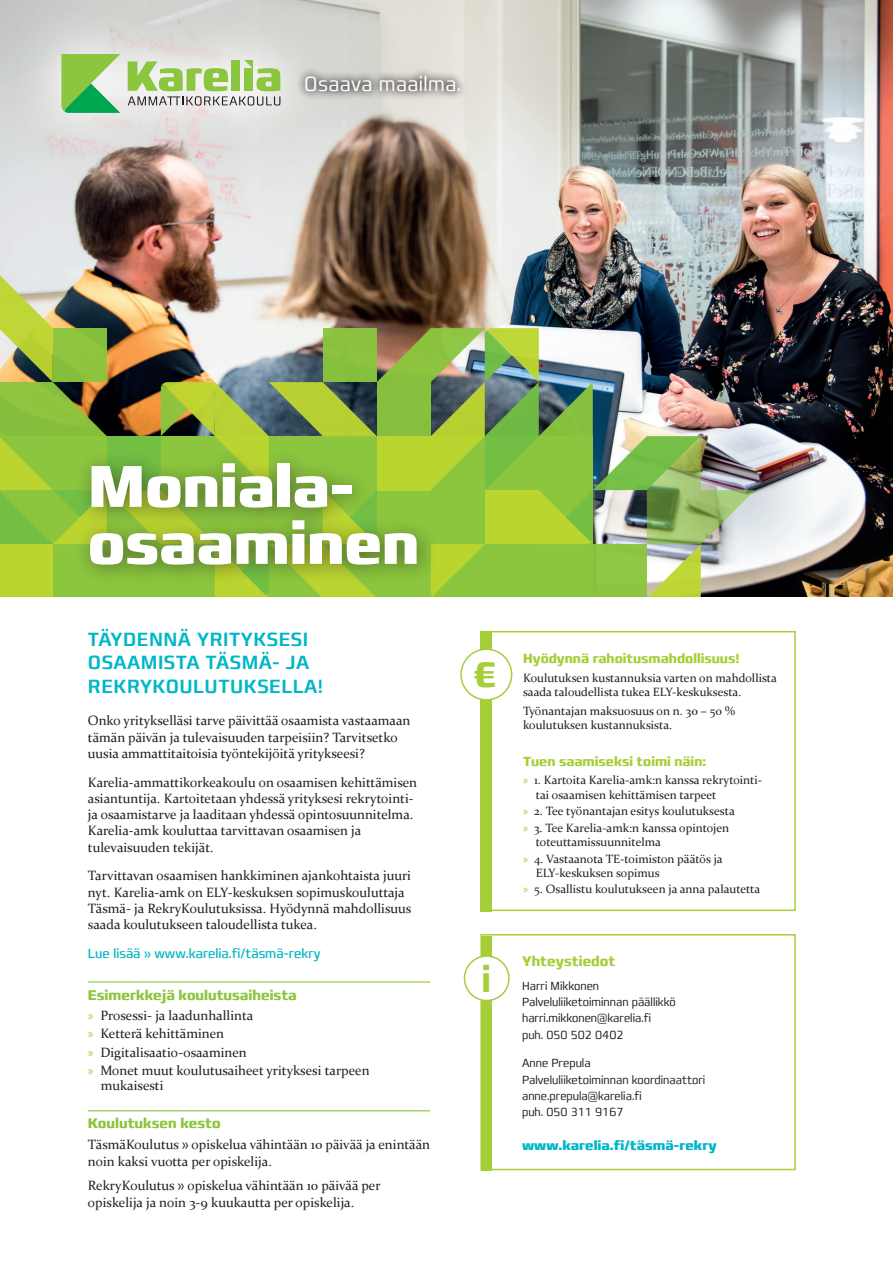
<style>
.page{position:relative;width:893px;height:1263px;background:#fff}
.page>*{position:absolute;margin:0;border:0;box-sizing:border-box;transform-origin:0 0}
.t1{font:800 condensed 60px/57px "Francker CYR";color:#fff}
.t2{font:37.5px "Francker CYR Condensed Smbold";color:#a6ce39}
.t3{font:700 condensed 36px "Francker CYR";color:#a6ce39}
.t4{font:300 condensed 21px "Francker CYR";letter-spacing:.02em;color:#fff}
.t5{font:500 condensed 19.5px/23.7px "Francker CYR";letter-spacing:.025em;color:#00b7c7}
.t6{font:700 condensed 14.25px "Francker CYR";color:#8bc63e}
.t7{font:700 condensed 14.25px "Francker CYR";color:#a6ce39}
.t8{font:13.5px/16.2px "Constantia";color:#231f20}
.t9{font:700 condensed 13.5px "Francker CYR";color:#a6ce39}
.t10{font:condensed 13.5px "Francker CYR";color:#00b7c7}
.t11{font:800 condensed 13.5px "Francker CYR";color:#00b7c7}
.t12{font:12px/14.4px "Constantia";color:#231f20}
.t13{font:300 condensed 12px/16.2px "Francker CYR";color:#231f20}
.s1{font-family:"Myriad Pro";color:#a6ce39}
.s2{font-family:"Francker CYR";font-weight:300;font-stretch:condensed}
</style>
<div class="page">
<img style="left:0;top:0;width:893px;height:597px">
<div style="left:11px;top:3px;width:319px;height:161px;background:#fff;opacity:.95"></div>
<svg style="left:61px;top:54px;width:59px;height:59px;background:#82c86f"></svg>
<svg style="left:128px;top:60px;width:152px;height:46px"></svg>
<img style="left:0;top:274px;width:755px;height:323px">
<svg style="left:297px;top:67px;width:171px;height:33px;background:#b9b7b3"></svg>
<div style="left:75px;top:448px;width:363px;height:137px;background:#231f20;opacity:.47"></div>
<hr style="left:88px;top:981px;width:342px;height:1px;background:#8bc63e">
<hr style="left:88px;top:1110px;width:342px;height:1px;background:#8bc63e">
<div style="left:481px;top:631px;width:315px;height:280px;background:#fff;border:2px solid #a6ce39"></div>
<div style="left:481px;top:631px;width:11px;height:280px;background:#a6ce39"></div>
<div style="left:461px;top:649px;width:51px;height:51px;background:#fff;border-radius:50%"></div>
<div style="left:460px;top:648px;width:52px;height:53px;border:2px solid #a6ce39;border-radius:50%"></div>
<div style="left:480px;top:934px;width:316px;height:236px;background:#fff;border:2px solid #a6ce39"></div>
<div style="left:481px;top:936px;width:11px;height:234px;background:#a6ce39"></div>
<div style="left:464px;top:956px;width:45px;height:44px;background:#fff;border-radius:50%"></div>
<div style="left:464px;top:955px;width:46px;height:46px;border:2px solid #a6ce39;border-radius:50%"></div>
<h3 class="t4" style="left:304px;top:71px;width:158px">Osaava maailma.</h3>
<h1 class="t1" style="left:88px;top:459px;width:333px">Moniala&shy;osaaminen</h1>
<h3 class="t5" style="left:88px;top:627px;width:237px">TÄYDENNÄ YRITYKSESI<br>OSAAMISTA TÄSMÄ- JA<br>REKRYKOULUTUKSELLA!</h3>
<p class="t8" style="left:88px;top:712px;width:324px">Onko yritykselläsi tarve päivittää osaamista vastaamaan tämän päivän ja tulevaisuuden tarpeisiin? Tarvitsetko uusia ammattitaitoisia työntekijöitä yritykseesi?</p>
<p class="t8" style="left:88px;top:773px;width:331px">Karelia-ammattikorkeakoulu on osaamisen kehittämisen asiantuntija. Kartoitetaan yhdessä yrityksesi rekrytointi&shy;ja osaamistarve ja laaditaan yhdessä opintosuunnitelma.<br>Karelia-amk kouluttaa tarvittavan osaamisen ja tulevaisuuden tekijät.</p>
<p class="t8" style="left:88px;top:867px;width:325px">Tarvittavan osaamisen hankkiminen ajankohtaista juuri nyt. Karelia-amk on ELY-keskuksen sopimuskouluttaja Täsmä- ja RekryKoulutuksissa. Hyödynnä mahdollisuus saada koulutukseen taloudellista tukea.</p>
<p class="t10" style="left:88px;top:945px;width:234px">Lue lisää » www.karelia.fi/täsmä-rekry</p>
<p class="t6" style="left:88px;top:986px;width:210px">Esimerkkejä koulutusaiheista</p>
<p class="t8" style="left:88px;top:1006px;width:283px;line-height:18.3px"><span class="s1">»</span> Prosessi- ja laadunhallinta<br><span class="s1">»</span> Ketterä kehittäminen<br><span class="s1">»</span> Digitalisaatio-osaaminen<br><span class="s1">»</span> Monet muut koulutusaiheet yrityksesi tarpeen</p>
<p class="t8" style="left:101px;top:1077px;width:64px">mukaisesti</p>
<p class="t6" style="left:88px;top:1115px;width:134px">Koulutuksen kesto</p>
<p class="t8" style="left:88px;top:1136px;width:344px">TäsmäKoulutus <span class="s2">»</span> opiskelua vähintään 10 päivää ja enintään noin kaksi vuotta per opiskelija.</p>
<p class="t8" style="left:88px;top:1177px;width:294px">RekryKoulutus <span class="s2">»</span> opiskelua vähintään 10 päivää per opiskelija ja noin 3-9 kuukautta per opiskelija.</p>
<h3 class="t3" style="left:473px;top:653px;width:25px">€</h3>
<h2 class="t2" style="left:481px;top:956px;width:11px">i</h2>
<p class="t9" style="left:523px;top:650px;width:218px">Hyödynnä rahoitusmahdollisuus!</p>
<p class="t12" style="left:523px;top:670px;width:255px">Koulutuksen kustannuksia varten on mahdollista saada taloudellista tukea ELY-keskuksesta.</p>
<p class="t12" style="left:523px;top:703px;width:213px">Työnantajan maksuosuus on n. 30 – 50 % koulutuksen kustannuksista.</p>
<p class="t9" style="left:523px;top:752px;width:185px">Tuen saamiseksi toimi näin:</p>
<p class="t12" style="left:536px;top:772px;width:228px;text-indent:-13px"><span class="s1">»</span> 1. Kartoita Karelia-amk:n kanssa rekrytointi&shy;tai osaamisen kehittämisen tarpeet</p>
<p class="t12" style="left:523px;top:802px;width:213px;line-height:16.5px"><span class="s1">»</span> 2. Tee työnantajan esitys koulutuksesta <span class="s1">»</span> 3. Tee Karelia-amk:n kanssa opintojen</p>
<p class="t12" style="left:523px;top:833px;width:201px;line-height:16.5px;text-indent:13px">toteuttamissuunnitelma<br><span class="s1">»</span> 4. Vastaanota TE-toimiston päätös ja</p>
<p class="t12" style="left:523px;top:864px;width:239px;line-height:16.5px;text-indent:13px">ELY-keskuksen sopimus<br><span class="s1">»</span> 5. Osallistu koulutukseen ja anna palautetta</p>
<p class="t7" style="left:522px;top:952px;width:95px">Yhteystiedot</p>
<p class="t13" style="left:522px;top:978px;width:155px">Harri Mikkonen<br>Palveluliiketoiminnan päällikkö harri.mikkonen@karelia.fi<br>puh. 050 502 0402</p>
<p class="t13" style="left:522px;top:1055px;width:185px">Anne Prepula<br>Palveluliiketoiminnan koordinaattori anne.prepula@karelia.fi<br>puh. 050 311 9167</p>
<p class="t11" style="left:522px;top:1137px;width:196px">www.karelia.fi/täsmä-rekry</p>
</div>
